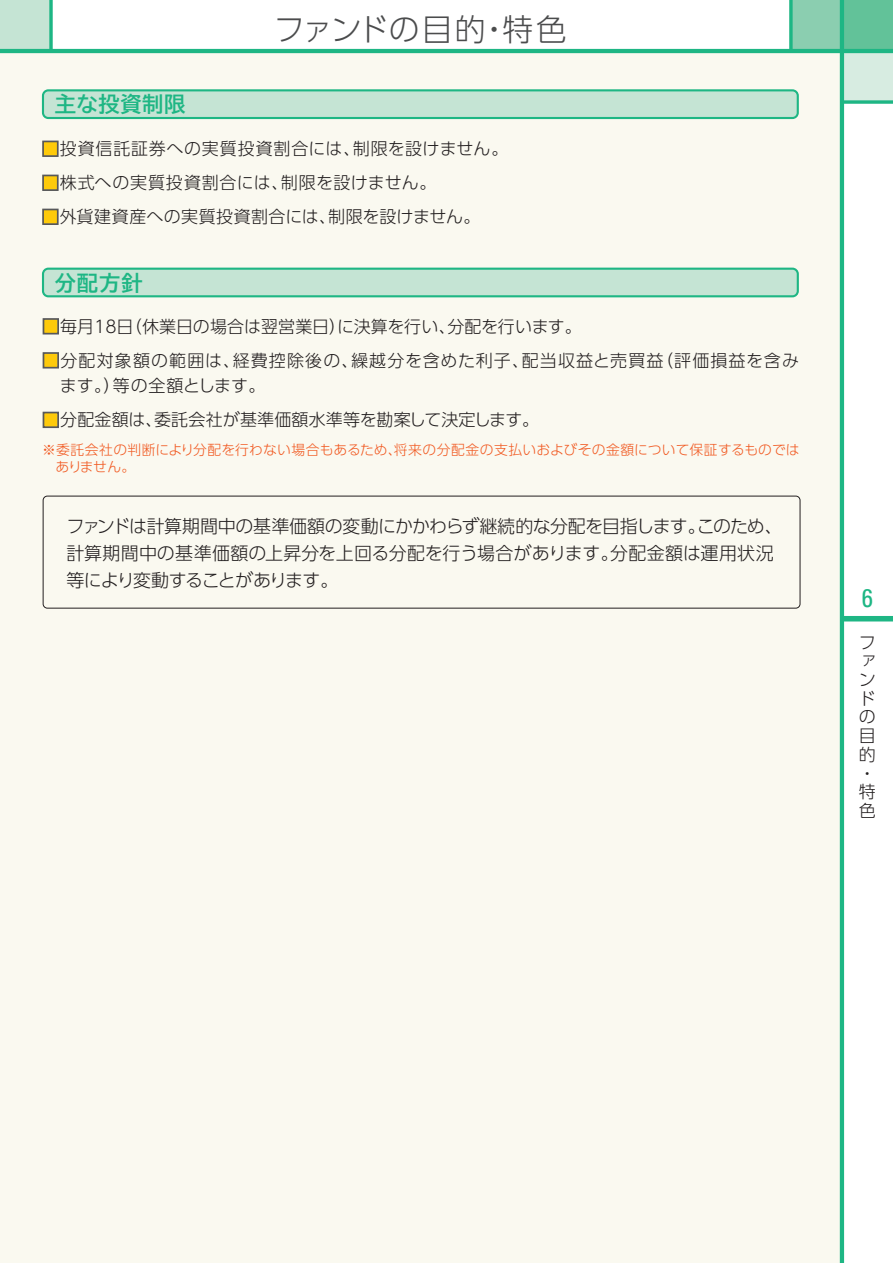
<style>
.page{position:relative;width:893px;height:1263px;background:#fff}
.page>*{position:absolute;margin:0;border:0;box-sizing:border-box;transform-origin:0 0}
.t1{font:300 30.9px "UD Shin Go Pro";letter-spacing:.005em;color:#4b4c4d}
.t2{font:condensed 25.5px "Univers";color:#1eb684}
.t3{font:700 21.3px "TBUD Go Std";letter-spacing:.03em;color:#1eb684}
.t4{font:300 18px/27px "UD Shin Go Pro";letter-spacing:-.02em;color:#231f20}
.t5{font:300 16.95px/18.8px "UD Shin Go Pro";letter-spacing:.01em;color:#231f20}
.t6{font:300 16.95px/25.5px "UD Shin Go Pro";letter-spacing:.065em;color:#231f20}
.t7{font:300 16.95px "UD Shin Go Pro";letter-spacing:-.01em;color:#231f20}
.t8{font:300 16.95px "UD Shin Go Pro";letter-spacing:.04em;color:#231f20}
.t9{font:300 16.95px "UD Shin Go Pro";letter-spacing:.03em;color:#231f20}
.t10{font:300 13.8px/17px "UD Shin Go Pro";letter-spacing:.015em;color:#f15921}
.s1{color:#feca0a}
</style>
<div class="page">
<div style="left:0;top:0;width:51px;height:51px;background:#c5e4d4"></div>
<svg style="left:49px;top:0;width:4px;height:49px"></svg>
<div style="left:842px;top:0;width:51px;height:51px;background:#62c299"></div>
<div style="left:842px;top:51px;width:51px;height:51px;background:#d7ece1"></div>
<div style="left:791px;top:0;width:51px;height:51px;background:#8bceb0"></div>
<div style="left:0;top:51px;width:842px;height:1212px;background:#faf9f0"></div>
<div style="left:842px;top:616px;width:51px;height:5px;background:#1eb684"></div>
<hr style="left:840px;top:0;width:4px;height:1263px;background:#1eb684">
<hr style="left:0;top:49px;width:893px;height:4px;background:#1eb684">
<svg style="left:844px;top:100px;width:49px;height:4px"></svg>
<svg style="left:789px;top:0;width:4px;height:49px"></svg>
<svg style="left:42px;top:89px;width:757px;height:30px;background:#adddc8"></svg>
<svg style="left:42px;top:268px;width:757px;height:29px;background:#b0deca"></svg>
<div style="left:42px;top:141px;width:17px;height:16px;border:2px solid #57585a"></div>
<div style="left:42px;top:175px;width:17px;height:16px;border:2px solid #57585a"></div>
<div style="left:42px;top:209px;width:17px;height:16px;border:2px solid #57585a"></div>
<div style="left:43px;top:318px;width:16px;height:16px;border:2px solid #57585a"></div>
<div style="left:43px;top:352px;width:16px;height:16px;border:2px solid #57585a"></div>
<div style="left:43px;top:412px;width:16px;height:16px;border:2px solid #57585a"></div>
<div style="left:43px;top:496px;width:757px;height:112px;border:1px solid #231f20;border-radius:4px"></div>
<p class="t3" style="left:55px;top:87px;width:132px">主な投資制限</p>
<h1 class="t1" style="left:274px;top:4px;width:295px">ファンドの目的・特色</h1>
<p class="t8" style="left:42px;top:135px;width:468px"><span class="s1">■</span>投資信託証券への実質投資割合には、制限を設けません。</p>
<p class="t9" style="left:42px;top:169px;width:396px"><span class="s1">■</span>株式への実質投資割合には、制限を設けません。</p>
<p class="t5" style="left:42px;top:207px;width:440px"><span class="s1">■</span>外貨建資産への実質投資割合には、制限を設けません。</p>
<p class="t3" style="left:55px;top:265px;width:90px">分配方針</p>
<p class="t7" style="left:42px;top:313px;width:541px"><span class="s1">■</span>毎月18日（休業日の場合は翌営業日）に決算を行い、分配を行います。</p>
<p class="t6" style="left:60px;top:347px;width:741px;text-indent:-17px"><span class="s1">■</span>分配対象額の範囲は、経費控除後の、繰越分を含めた利子、配当収益と売買益（評価損益を含みます。）等の全額とします。</p>
<p class="t5" style="left:42px;top:410px;width:498px"><span class="s1">■</span>分配金額は、委託会社が基準価額水準等を勘案して決定します。</p>
<p class="t10" style="left:56px;top:441px;width:745px;text-indent:-14px">※委託会社の判断により分配を行わない場合もあるため、将来の分配金の支払いおよびその金額について保証するものではありません。</p>
<p class="t4" style="left:66px;top:512px;width:718px">ファンドは計算期間中の基準価額の変動にかかわらず継続的な分配を目指します。このため、計算期間中の基準価額の上昇分を上回る分配を行う場合があります。分配金額は運用状況等により変動することがあります。</p>
<h2 class="t2" style="left:862px;top:582px;width:13px">6</h2>
<p class="t5" style="left:859px;top:632px;width:18px">ファンドの目的・特色</p>
</div>
